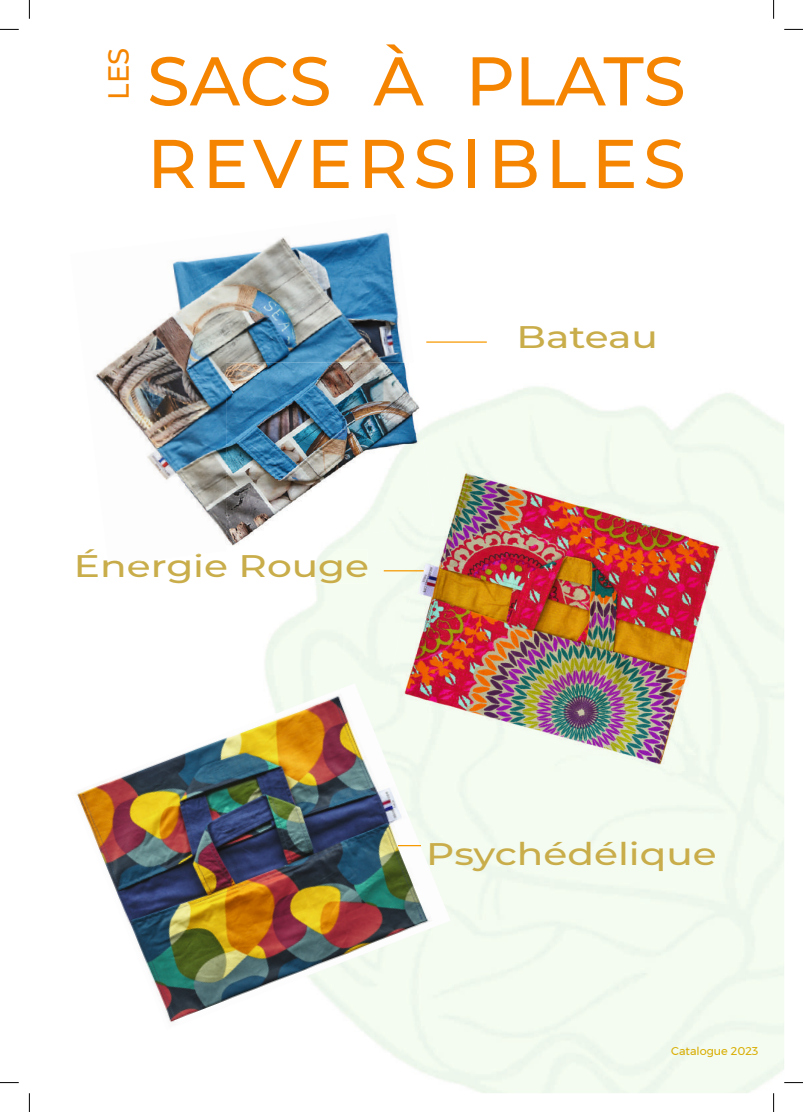
<style>
.page{position:relative;width:803px;height:1112px;background:#fff}
.page>*{position:absolute;margin:0;border:0;box-sizing:border-box;transform-origin:0 0}
.t1{font:500 68.75px/82.5px "Montserrat";letter-spacing:.07em;color:#f58500}
.t2{font:500 31.25px "Montserrat";color:#c9ad4a;scale:1.25 1}
.t3{font:500 29.12px "Montserrat";color:#f58500;scale:.94 1}
.t4{font:11.25px "Montserrat";color:#d8ac00}
</style>
<div class="page">
<div style="left:314px;top:549px;width:53px;height:34px;background:#f5fdf0"></div>
<img style="left:472px;top:505px;width:218px;height:268px">
<img style="left:386px;top:505px;width:87px;height:213px">
<img style="left:689px;top:530px;width:44px;height:169px">
<img style="left:436px;top:461px;width:170px;height:45px">
<img style="left:76px;top:683px;width:375px;height:346px">
<hr style="left:398px;top:844px;width:23px;height:2px;background:#f79900">
<hr style="left:384px;top:570px;width:40px;height:1px;background:#f79900">
<hr style="left:426px;top:341px;width:61px;height:1px;background:#f79900">
<img style="left:94px;top:232px;width:310px;height:306px">
<img style="left:226px;top:362px;width:207px;height:187px">
<svg style="left:431px;top:518px;width:3px;height:7px"></svg>
<img style="left:108px;top:553px;width:92px;height:12px">
<svg style="left:0;top:29px;width:19px;height:1px"></svg>
<svg style="left:784px;top:29px;width:19px;height:1px"></svg>
<svg style="left:0;top:1082px;width:19px;height:1px"></svg>
<svg style="left:784px;top:1082px;width:19px;height:1px"></svg>
<svg style="left:29px;top:0;width:1px;height:19px"></svg>
<svg style="left:29px;top:1093px;width:1px;height:18px"></svg>
<svg style="left:773px;top:0;width:1px;height:19px"></svg>
<svg style="left:773px;top:1093px;width:1px;height:18px"></svg>
<p class="t3" style="left:98px;top:100px;width:57px;rotate:-90deg">LES</p>
<h1 class="t1" style="left:147px;top:37px;width:540px">SACS À PLATS<br>REVERSIBLES</h1>
<p class="t2" style="left:74px;top:544px;width:238px">Énergie Rouge</p>
<p class="t2" style="left:516px;top:315px;width:115px">Bateau</p>
<p class="t2" style="left:426px;top:831px;width:234px">Psychédélique</p>
<p class="t4" style="left:671px;top:1042px;width:89px">Catalogue 2023</p>
</div>
